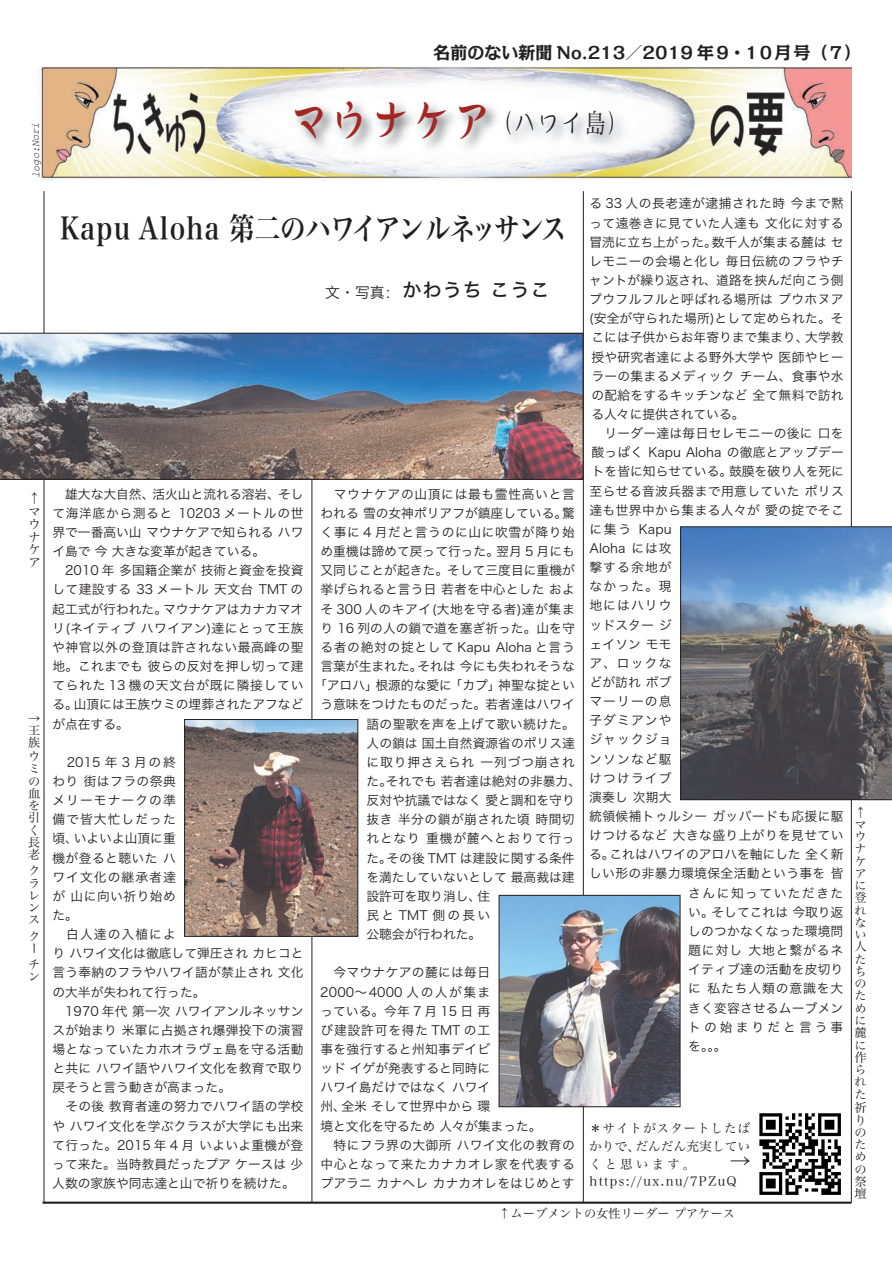
<style>
.page{position:relative;width:892px;height:1265px;background:#fff}
.page>*{position:absolute;margin:0;border:0;box-sizing:border-box;transform-origin:0 0}
.t1{font:30.6px "Hira Min Pro N W6";color:#231f20;scale:.83 1}
.t2{font:27.6px "Matisse Minori Pro M";color:#231f20;scale:.77 1}
.t3{font:21.3px "Hira Min Pro N W6";color:#231f20}
.t4{font:19.2px "Hiragino Sans W5";letter-spacing:.05em;color:#231f20}
.t5{font:700 16.95px "Kakumin Pro";color:#231f20}
.t6{font:12.75px/19.2px "Hiragino Sans W3";letter-spacing:.015em;color:#231f20;text-align:justify}
.t7{font:12.75px "Hiragino Sans W3";letter-spacing:.05em;color:#231f20}
.t8{font:12.75px "Hiragino Sans W3";letter-spacing:.065em;color:#231f20}
.t9{font:12.75px/12.8px "Hira Min Pro N W3";letter-spacing:.06em;color:#231f20;text-align:justify}
.t10{font:12.75px "Hiragino Sans W3";letter-spacing:.055em;color:#231f20}
.t11{font:12.75px "Hiragino Sans W3";letter-spacing:.07em;color:#231f20}
.t12{font:12.75px "Hira Min Pro N W3";letter-spacing:.1em;color:#231f20}
.t13{font:12.75px "Hiragino Sans W3";letter-spacing:.035em;color:#231f20}
.t14{font:12.75px "Hiragino Sans W3";letter-spacing:.115em;color:#231f20}
.t15{font:12.75px "Hiragino Sans W3";letter-spacing:.24em;color:#231f20}
.t16{font:12.75px "Hiragino Sans W3";letter-spacing:.17em;color:#231f20}
.t17{font:12.15px/12.3px "Hira Min Pro N W3";color:#231f20;text-align:justify}
.t18{font:italic 10.65px "Courier New";color:#231f20}
.s1{font-family:"Matisse Minori Pro B";font-size:44.25px;color:#a32622}
.s2{font-family:"Hiragino Sans GB W3";font-size:14.85px}
</style>
<div class="page">
<hr style="left:44px;top:191px;width:1px;height:1010px;background:#231f20">
<hr style="left:851px;top:191px;width:1px;height:1011px;background:#231f20">
<hr style="left:311px;top:336px;width:1px;height:865px;background:#231f20">
<hr style="left:583px;top:191px;width:1px;height:1011px;background:#231f20">
<hr style="left:43px;top:1201px;width:808px;height:2px;background:#231f20">
<img style="left:37px;top:67px;width:814px;height:113px">
<img style="left:280px;top:89px;width:373px;height:85px">
<img style="left:186px;top:721px;width:170px;height:213px">
<div style="left:184px;top:719px;width:174px;height:217px;border:1px solid #231f20"></div>
<svg style="left:680px;top:526px;width:212px;height:274px;background:#616e80"></svg>
<img style="left:0;top:333px;width:583px;height:146px">
<img style="left:501px;top:897px;width:177px;height:207px">
<div style="left:499px;top:895px;width:181px;height:211px;border:1px solid #231f20"></div>
<img style="left:759px;top:1113px;width:82px;height:82px">
<h3 class="t5" style="left:433px;top:40px;width:429px">名前のない新聞 No.213／2019 年９・１０月号（７）</h3>
<p class="t18" style="left:30px;top:178px;width:57px;rotate:-91deg">logo:Nori</p>
<p class="t9" style="left:28px;top:491px;width:14px">←マウナケア</p>
<p class="t17" style="left:28px;top:711px;width:14px">↑王族</p>
<p class="t17" style="left:28px;top:749px;width:14px">ウミの血を引く長老</p>
<p class="t17" style="left:28px;top:863px;width:14px">クラレンス</p>
<p class="t17" style="left:28px;top:928px;width:14px">クー</p>
<p class="t17" style="left:28px;top:957px;width:14px">チン</p>
<h2 class="t2" style="left:292px;top:105px;width:439px"><span class="s1">マウナケア</span>（ハワイ島）</h2>
<h1 class="t1" style="left:60px;top:201px;width:612px">Kapu Aloha 第二のハワイアンルネッサンス</h1>
<h3 class="t4" style="left:325px;top:273px;width:226px"><span class="s2">文・写真：</span>かわうちこうこ</h3>
<p class="t6" style="left:52px;top:483px;width:252px;text-indent:13px">雄大な大自然、活火山と流れる溶岩、そして海洋底から測ると 10203 メートルの世界で一番高い山マウナケアで知られるハワイ島で今大きな変革が起きている。</p>
<p class="t6" style="left:52px;top:560px;width:253px;text-indent:13px">2010 年多国籍企業が技術と資金を投資して建設する 33 メートル天文台 TMT の起工式が行われた。マウナケアはカナカマオリ(ネイティブハワイアン)達にとって王族や神官以外の登頂は許されない最高峰の聖地。これまでも彼らの反対を押し切って建てられた 13 機の天文台が既に隣接している。山頂には王族ウミの埋葬されたアフなどが点在する。</p>
<p class="t6" style="left:52px;top:751px;width:125px;text-indent:14px">2015 年 3 月の終わり街はフラの祭典メリーモナークの準備で皆大忙しだった頃、いよいよ山頂に重機が登ると聴いたハワイ文化の継承者達が山に向い祈り始めた。</p>
<p class="t6" style="left:52px;top:923px;width:253px;text-align:left;text-indent:14px">白人達の入植によ<br>りハワイ文化は徹底して弾圧されカヒコと言う奉納のフラやハワイ語が禁止され文化の大半が失われて行った。</p>
<p class="t6" style="left:52px;top:1000px;width:253px;text-indent:13px">1970 年代第一次ハワイアンルネッサンスが始まり米軍に占拠され爆弾投下の演習場となっていたカホオラヴェ島を守る活動と共にハワイ語やハワイ文化を教育で取り戻そうと言う動きが高まった。</p>
<p class="t6" style="left:52px;top:1095px;width:253px;text-indent:13px">その後教育者達の努力でハワイ語の学校やハワイ文化を学ぶクラスが大学にも出来て行った。2015 年 4 月いよいよ重機が登って来た。当時教員だったプアケースは少人数の家族や同志達と山で祈りを続けた。</p>
<p class="t7" style="left:334px;top:482px;width:242px">マウナケアの山頂には最も霊性高いと言</p>
<p class="t6" style="left:320px;top:502px;width:256px">われる雪の女神ポリアフが鎮座している。驚</p>
<p class="t7" style="left:320px;top:521px;width:256px">く事に 4 月だと言うのに山に吹雪が降り始</p>
<p class="t6" style="left:320px;top:541px;width:256px">め重機は諦めて戻って行った。翌月 5 月にも</p>
<p class="t6" style="left:320px;top:560px;width:256px">又同じことが起きた。そして三度目に重機が</p>
<p class="t6" style="left:320px;top:579px;width:256px">挙げられると言う日若者を中心としたおよ</p>
<p class="t7" style="left:320px;top:597px;width:256px">そ 300 人のキアイ(大地を守る者)達が集ま</p>
<p class="t6" style="left:320px;top:617px;width:256px">り 16 列の人の鎖で道を塞ぎ祈った。山を守</p>
<p class="t10" style="left:320px;top:635px;width:256px">る者の絶対の掟として Kapu Aloha と言う</p>
<p class="t6" style="left:320px;top:655px;width:256px">言葉が生まれた。それは今にも失われそうな</p>
<p class="t6" style="left:314px;top:675px;width:262px">「アロハ」根源的な愛に「カプ」神聖な掟とい</p>
<p class="t6" style="left:320px;top:694px;width:256px">う意味をつけたものだった。若者達はハワイ</p>
<p class="t6" style="left:366px;top:713px;width:210px">語の聖歌を声を上げて歌い続けた。</p>
<p class="t6" style="left:366px;top:732px;width:210px">人の鎖は国土自然資源省のポリス達</p>
<p class="t8" style="left:366px;top:750px;width:210px">に取り押さえられ一列づつ崩され</p>
<p class="t6" style="left:366px;top:770px;width:216px">た。それでも若者達は絶対の非暴力、</p>
<p class="t6" style="left:366px;top:789px;width:210px">反対や抗議ではなく愛と調和を守り</p>
<p class="t13" style="left:366px;top:808px;width:210px">抜き半分の鎖が崩された頃時間切</p>
<p class="t8" style="left:366px;top:827px;width:210px">れとなり重機が麓へとおりて行っ</p>
<p class="t6" style="left:366px;top:847px;width:210px">た。その後 TMT は建設に関する条件</p>
<p class="t6" style="left:366px;top:866px;width:210px">を満たしていないとして最高裁は建</p>
<p class="t6" style="left:366px;top:885px;width:125px">設許可を取り消し、住</p>
<p class="t16" style="left:366px;top:903px;width:125px">民と TMT 側の長い</p>
<p class="t6" style="left:366px;top:923px;width:116px">公聴会が行われた。</p>
<p class="t6" style="left:333px;top:962px;width:158px">今マウナケアの麓には毎日</p>
<p class="t6" style="left:320px;top:981px;width:171px">2000～4000 人の人が集ま</p>
<p class="t6" style="left:320px;top:1000px;width:171px">っている。今年 7 月 15 日再</p>
<p class="t8" style="left:320px;top:1018px;width:171px">び建設許可を得た TMT の工</p>
<p class="t6" style="left:320px;top:1038px;width:171px">事を強行すると州知事デイビ</p>
<p class="t6" style="left:320px;top:1057px;width:171px">ッドイゲが発表すると同時に</p>
<p class="t6" style="left:320px;top:1076px;width:171px">ハワイ島だけではなくハワイ</p>
<p class="t6" style="left:320px;top:1095px;width:171px">州、全米そして世界中から環</p>
<p class="t6" style="left:320px;top:1115px;width:223px">境と文化を守るため人々が集まった。</p>
<p class="t6" style="left:333px;top:1134px;width:243px">特にフラ界の大御所ハワイ文化の教育の</p>
<p class="t7" style="left:320px;top:1152px;width:256px">中心となって来たカナカオレ家を代表する</p>
<p class="t6" style="left:320px;top:1172px;width:256px">プアラニカナヘレカナカオレをはじめとす</p>
<p class="t6" style="left:589px;top:193px;width:256px">る 33 人の長老達が逮捕された時今まで黙って遠巻きに見ていた人達も文化に対する冒涜に立ち上がった。数千人が集まる麓はセレモニーの会場と化し毎日伝統のフラやチャントが繰り返され、道路を挟んだ向こう側プウフルフルと呼ばれる場所はプウホヌア(安全が守られた場所)として定められた。そこには子供からお年寄りまで集まり、大学教授や研究者達による野外大学や医師やヒーラーの集まるメディックチーム、食事や水の配給をするキッチンなど全て無料で訪れる人々に提供されている。</p>
<p class="t6" style="left:604px;top:423px;width:240px">リーダー達は毎日セレモニーの後に口を</p>
<p class="t6" style="left:591px;top:442px;width:254px">酸っぱく Kapu Aloha の徹底とアップデー</p>
<p class="t6" style="left:592px;top:461px;width:253px">トを皆に知らせている。鼓膜を破り人を死に</p>
<p class="t6" style="left:589px;top:480px;width:256px">至らせる音波兵器まで用意していたポリス</p>
<p class="t6" style="left:589px;top:499px;width:256px">達も世界中から集まる人々が愛の掟でそこ</p>
<p class="t6" style="left:589px;top:518px;width:84px">に集う Kapu</p>
<p class="t6" style="left:589px;top:537px;width:84px">Aloha には攻</p>
<p class="t6" style="left:589px;top:557px;width:84px">撃する余地が</p>
<p class="t6" style="left:589px;top:576px;width:84px">なかった。現</p>
<p class="t6" style="left:589px;top:595px;width:84px">地にはハリウ</p>
<p class="t6" style="left:589px;top:614px;width:84px">ッドスタージ</p>
<p class="t6" style="left:589px;top:633px;width:84px">ェイソンモモ</p>
<p class="t6" style="left:589px;top:652px;width:84px">ア、ロックな</p>
<p class="t6" style="left:589px;top:671px;width:84px">どが訪れボブ</p>
<p class="t6" style="left:589px;top:690px;width:84px">マーリーの息</p>
<p class="t6" style="left:589px;top:710px;width:84px">子ダミアンや</p>
<p class="t6" style="left:589px;top:729px;width:84px">ジャックジョ</p>
<p class="t6" style="left:589px;top:748px;width:84px">ンソンなど駆</p>
<p class="t6" style="left:589px;top:767px;width:84px">けつけライブ</p>
<p class="t6" style="left:589px;top:786px;width:84px">演奏し次期大</p>
<p class="t6" style="left:589px;top:805px;width:256px">統領候補トゥルシーガッバードも応援に駆</p>
<p class="t6" style="left:589px;top:824px;width:256px">けつけるなど大きな盛り上がりを見せてい</p>
<p class="t6" style="left:589px;top:844px;width:256px">る。これはハワイのアロハを軸にした全く新</p>
<p class="t6" style="left:589px;top:863px;width:256px">しい形の非暴力環境保全活動という事を皆</p>
<p class="t14" style="left:688px;top:881px;width:156px">さんに知っていただきた</p>
<p class="t6" style="left:688px;top:901px;width:157px">い。そしてこれは今取り返</p>
<p class="t6" style="left:688px;top:920px;width:157px">しのつかなくなった環境問</p>
<p class="t11" style="left:688px;top:938px;width:157px">題に対し大地と繋がるネ</p>
<p class="t6" style="left:688px;top:958px;width:157px">イティブ達の活動を皮切り</p>
<p class="t11" style="left:688px;top:977px;width:156px">に私たち人類の意識を大</p>
<p class="t6" style="left:688px;top:997px;width:157px">きく変容させるムーブメン</p>
<p class="t15" style="left:688px;top:1015px;width:157px">トの始まりだと言う事</p>
<p class="t6" style="left:688px;top:1035px;width:40px">を。。。</p>
<p class="t9" style="left:589px;top:1118px;width:163px;line-height:17.7px">＊サイトがスタートしたばかりで、だんだん充実していくと思います。</p>
<h3 class="t3" style="left:729px;top:1141px;width:23px">→</h3>
<p class="t12" style="left:589px;top:1170px;width:149px">https://ux.nu/7PZuQ</p>
<p class="t17" style="left:498px;top:1206px;width:238px">←ムーブメントの女性リーダープアケース</p>
<p class="t17" style="left:854px;top:805px;width:14px">←マウナケアに登れない人たちのために麓に作られた</p>
<p class="t17" style="left:854px;top:1100px;width:14px">祈りのための祭壇</p>
</div>
